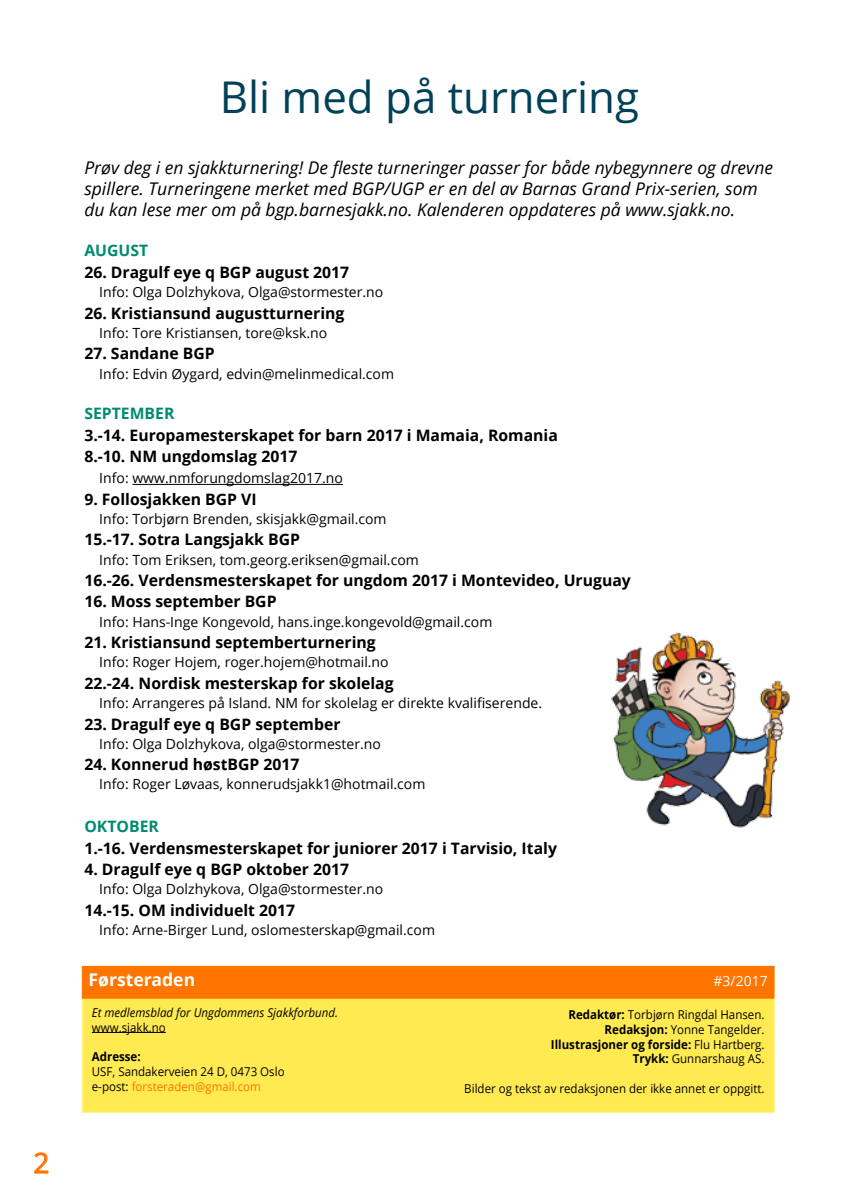
<style>
.page{position:relative;width:844px;height:1191px;background:#fff}
.page>*{position:absolute;margin:0;border:0;box-sizing:border-box;transform-origin:0 0}
.t1{font:43.75px "Open Sans";color:#004158}
.t2{font:28px "Open Sans";color:#ff7500}
.t3{font:italic 17.5px/21px "Open Sans";color:#000}
.t4{font:700 17.5px "Open Sans";color:#fff}
.t5{font:700 15.75px/21.3px "Open Sans";color:#000}
.t6{font:700 15.75px "Open Sans";color:#008b70}
.t7{font:14px "Open Sans";color:#000}
.t8{font:14px "Open Sans";color:#fff}
.t9{font:12.25px/14.7px "Open Sans";color:#000;scale:.94 1}
.t10{font:italic 12.25px "Open Sans";color:#000;scale:.94 1}
.t11{font:700 12.25px "Open Sans";color:#000;scale:.94 1}
.s1{font-weight:700}
.s2{color:#ff7500}
</style>
<div class="page">
<svg style="left:34px;top:1152px;width:15px;height:22px"></svg>
<hr style="left:132px;top:484px;width:211px;height:1px;background:#000">
<div style="left:82px;top:967px;width:692px;height:145px;background:#ffeb51;border:1px solid #fff187"></div>
<hr style="left:92px;top:1032px;width:74px;height:1px;background:#000">
<div style="left:83px;top:966px;width:690px;height:31px;background:#ff7500"></div>
<div style="left:82px;top:965px;width:692px;height:33px;border:2px solid #ff7500"></div>
<img style="left:611px;top:632px;width:179px;height:196px">
<h2 class="t2" style="left:33px;top:1143px;width:18px">2</h2>
<h1 class="t1" style="left:220px;top:67px;width:421px">Bli med på turnering</h1>
<p class="t3" style="left:84px;top:156px;width:690px">Prøv deg i en sjakkturnering! De fleste turneringer passer for både nybegynnere og drevne spillere. Turneringene merket med BGP/UGP er en del av Barnas Grand Prix-serien, som du kan lese mer om på bgp.barnesjakk.no. Kalenderen oppdateres på www.sjakk.no.</p>
<p class="t6" style="left:84px;top:240px;width:65px">AUGUST</p>
<p class="t5" style="left:84px;top:261px;width:266px">26. Dragulf eye q BGP august 2017</p>
<p class="t7" style="left:99px;top:282px;width:285px">Info: Olga Dolzhykova, Olga@stormester.no</p>
<p class="t5" style="left:84px;top:302px;width:261px">26. Kristiansund augustturnering</p>
<p class="t7" style="left:99px;top:323px;width:229px">Info: Tore Kristiansen, tore@ksk.no</p>
<p class="t5" style="left:84px;top:342px;width:132px">27. Sandane BGP</p>
<p class="t7" style="left:99px;top:364px;width:296px">Info: Edvin Øygard, edvin@melinmedical.com</p>
<p class="t6" style="left:84px;top:402px;width:91px">SEPTEMBER</p>
<p class="t5" style="left:84px;top:424px;width:475px">3.-14. Europamesterskapet for barn 2017 i Mamaia, Romania<br>8.-10. NM ungdomslag 2017</p>
<p class="t7" style="left:99px;top:468px;width:245px">Info: www.nmforungdomslag2017.no</p>
<p class="t5" style="left:84px;top:488px;width:174px">9. Follosjakken BGP VI</p>
<p class="t7" style="left:99px;top:509px;width:289px">Info: Torbjørn Brenden, skisjakk@gmail.com</p>
<p class="t5" style="left:84px;top:528px;width:217px">15.-17. Sotra Langsjakk BGP</p>
<p class="t7" style="left:99px;top:550px;width:321px">Info: Tom Eriksen, tom.georg.eriksen@gmail.com</p>
<p class="t5" style="left:84px;top:569px;width:548px">16.-26. Verdensmesterskapet for ungdom 2017 i Montevideo, Uruguay</p>
<p class="t5" style="left:84px;top:590px;width:194px">16. Moss september BGP</p>
<p class="t7" style="left:99px;top:612px;width:394px">Info: Hans-Inge Kongevold, hans.inge.kongevold@gmail.com</p>
<p class="t5" style="left:84px;top:631px;width:293px">21. Kristiansund septemberturnering</p>
<p class="t7" style="left:99px;top:653px;width:291px">Info: Roger Hojem, roger.hojem@hotmail.no</p>
<p class="t5" style="left:84px;top:672px;width:311px">22.-24. Nordisk mesterskap for skolelag</p>
<p class="t7" style="left:99px;top:693px;width:444px">Info: Arrangeres på Island. NM for skolelag er direkte kvalifiserende.</p>
<p class="t5" style="left:84px;top:712px;width:257px">23. Dragulf eye q BGP september</p>
<p class="t7" style="left:99px;top:734px;width:283px">Info: Olga Dolzhykova, olga@stormester.no</p>
<p class="t5" style="left:84px;top:753px;width:217px">24. Konnerud høstBGP 2017</p>
<p class="t7" style="left:99px;top:774px;width:327px">Info: Roger Løvaas, konnerudsjakk1@hotmail.com</p>
<p class="t6" style="left:84px;top:815px;width:76px">OKTOBER</p>
<p class="t5" style="left:84px;top:837px;width:474px">1.-16. Verdensmesterskapet for juniorer 2017 i Tarvisio, Italy</p>
<p class="t5" style="left:84px;top:858px;width:266px">4. Dragulf eye q BGP oktober 2017</p>
<p class="t7" style="left:99px;top:879px;width:285px">Info: Olga Dolzhykova, Olga@stormester.no</p>
<p class="t5" style="left:84px;top:899px;width:212px">14.-15. OM individuelt 2017</p>
<p class="t7" style="left:99px;top:920px;width:337px">Info: Arne-Birger Lund, oslomesterskap@gmail.com</p>
<p class="t4" style="left:89px;top:967px;width:108px">Førsteraden</p>
<p class="t8" style="left:713px;top:971px;width:56px">#3/2017</p>
<p class="t9" style="left:550px;top:1007px;width:229px;text-align:right"><span class="s1">Redaktør:</span> Torbjørn Ringdal Hansen.<br><span class="s1">Redaksjon:</span> Yonne Tangelder.<br><span class="s1">Illustrasjoner og forside:</span> Flu Hartberg.<br><span class="s1">Trykk:</span> Gunnarshaug AS.</p>
<p class="t9" style="left:464px;top:1080px;width:321px">Bilder og tekst av redaksjonen der ikke annet er oppgitt.</p>
<p class="t10" style="left:92px;top:1004px;width:263px">Et medlemsblad for Ungdommens Sjakkforbund.</p>
<p class="t9" style="left:92px;top:1019px;width:80px">www.sjakk.no</p>
<p class="t11" style="left:92px;top:1047px;width:53px">Adresse:</p>
<p class="t9" style="left:92px;top:1063px;width:206px;line-height:15.8px">USF, Sandakerveien 24 D, 0473 Oslo e-post: <span class="s2">forsteraden@gmail.com</span></p>
</div>
